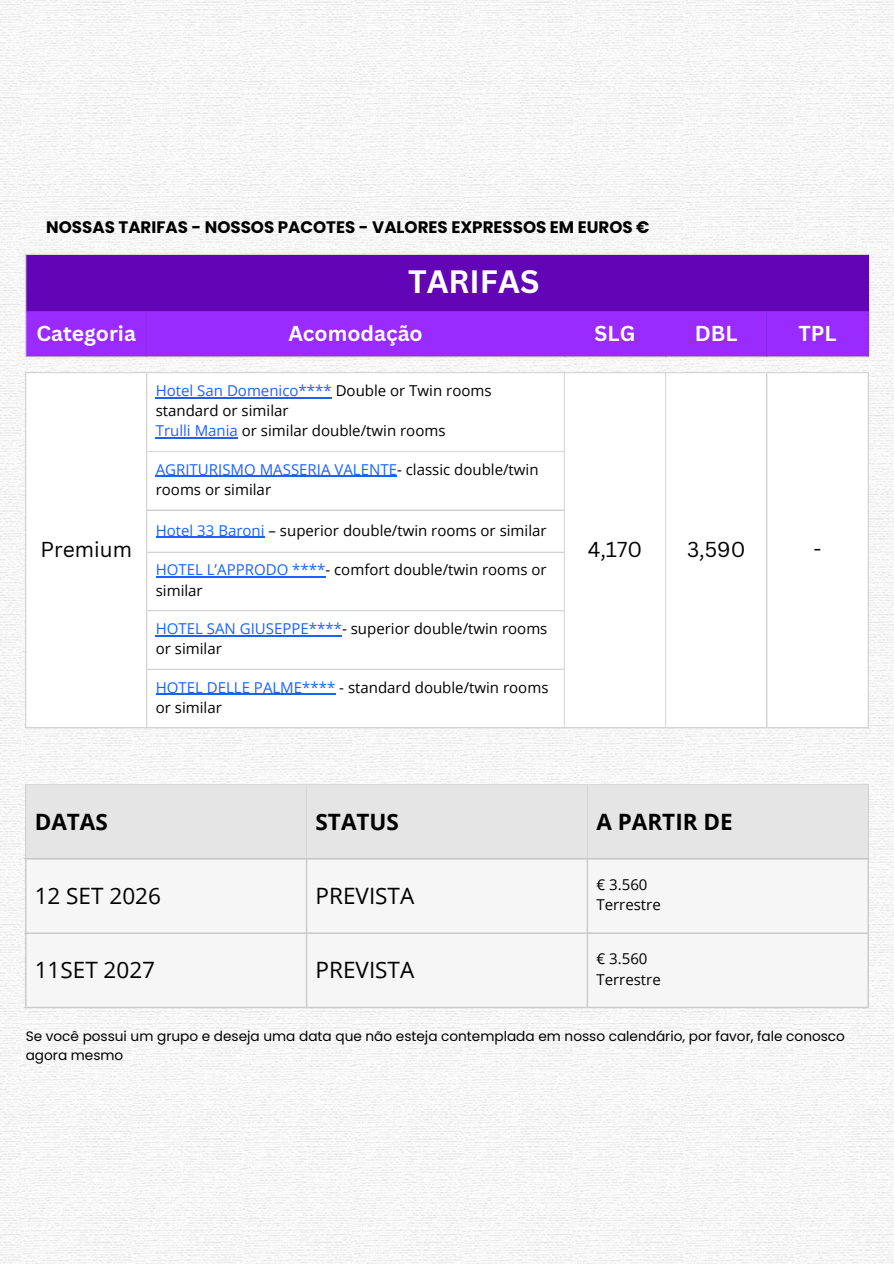
<style>
.page{position:relative;width:894px;height:1264px;background:#fff}
.page>*{position:absolute;margin:0;border:0;box-sizing:border-box;transform-origin:0 0}
.t1{font:700 31.5px "Canva Sans";color:#fff}
.t2{font:22.5px "Open Sans";color:#000}
.t3{font:700 22.5px "Open Sans";color:#000}
.t4{font:700 21px "Canva Sans";color:#fff}
.t5{font:21px "Canva Sans";color:#000}
.t6{font:700 16.65px "Poppins";color:#000}
.t7{font:15px/20.2px "Open Sans";color:#000}
.t8{font:13.65px/19.2px "Poppins";color:#000}
.s1{color:#1a62ff}
</style>
<div class="page">
<img style="left:0;top:0;width:893px;height:1263px">
<div style="left:26px;top:254px;width:842px;height:58px;background:#6105b6"></div>
<div style="left:26px;top:312px;width:121px;height:45px;background:#992bff"></div>
<div style="left:147px;top:312px;width:417px;height:45px;background:#992bff"></div>
<div style="left:564px;top:312px;width:101px;height:45px;background:#992bff"></div>
<div style="left:665px;top:312px;width:101px;height:45px;background:#992bff"></div>
<div style="left:766px;top:312px;width:102px;height:45px;background:#992bff"></div>
<hr style="left:25px;top:255px;width:1px;height:101px;background:#d9d9d9">
<hr style="left:25px;top:254px;width:843px;height:1px;background:#d9d9d9">
<hr style="left:25px;top:356px;width:843px;height:1px;background:#d9d9d9">
<hr style="left:26px;top:311px;width:842px;height:1px;background:#992bff">
<div style="left:26px;top:372px;width:121px;height:355px;background:#fff"></div>
<div style="left:147px;top:372px;width:417px;height:79px;background:#fff"></div>
<div style="left:564px;top:372px;width:101px;height:355px;background:#fff"></div>
<div style="left:665px;top:372px;width:101px;height:355px;background:#fff"></div>
<div style="left:766px;top:372px;width:102px;height:355px;background:#fff"></div>
<div style="left:147px;top:451px;width:417px;height:59px;background:#fff"></div>
<div style="left:147px;top:510px;width:417px;height:43px;background:#fff"></div>
<div style="left:147px;top:552px;width:417px;height:58px;background:#fff"></div>
<div style="left:147px;top:610px;width:417px;height:59px;background:#fff"></div>
<div style="left:147px;top:669px;width:417px;height:58px;background:#fff"></div>
<hr style="left:156px;top:397px;width:176px;height:1px;background:#1a62ff">
<hr style="left:156px;top:437px;width:82px;height:2px;background:#1a62ff">
<hr style="left:156px;top:476px;width:241px;height:1px;background:#1a62ff">
<hr style="left:156px;top:536px;width:108px;height:2px;background:#1a62ff">
<hr style="left:156px;top:576px;width:169px;height:1px;background:#1a62ff">
<hr style="left:156px;top:635px;width:186px;height:1px;background:#1a62ff">
<hr style="left:156px;top:693px;width:179px;height:1px;background:#1a62ff">
<hr style="left:25px;top:373px;width:1px;height:354px;background:#d9d9d9">
<hr style="left:146px;top:373px;width:1px;height:354px;background:#d9d9d9">
<hr style="left:563px;top:373px;width:2px;height:354px;background:#d9d9d9">
<hr style="left:664px;top:373px;width:2px;height:354px;background:#d9d9d9">
<hr style="left:766px;top:373px;width:1px;height:354px;background:#d9d9d9">
<hr style="left:867px;top:373px;width:1px;height:354px;background:#d9d9d9">
<hr style="left:25px;top:372px;width:843px;height:1px;background:#d9d9d9">
<hr style="left:146px;top:451px;width:419px;height:1px;background:#d9d9d9">
<hr style="left:146px;top:509px;width:419px;height:1px;background:#d9d9d9">
<hr style="left:146px;top:551px;width:419px;height:1px;background:#d9d9d9">
<hr style="left:146px;top:610px;width:419px;height:1px;background:#d9d9d9">
<hr style="left:146px;top:668px;width:419px;height:2px;background:#d9d9d9">
<hr style="left:25px;top:727px;width:843px;height:1px;background:#d9d9d9">
<div style="left:26px;top:784px;width:281px;height:74px;background:#e5e5e5"></div>
<div style="left:306px;top:784px;width:282px;height:74px;background:#e5e5e5"></div>
<div style="left:587px;top:784px;width:281px;height:74px;background:#e5e5e5"></div>
<div style="left:26px;top:858px;width:281px;height:75px;background:#f6f6f6"></div>
<div style="left:306px;top:858px;width:282px;height:75px;background:#f6f6f6"></div>
<div style="left:587px;top:858px;width:281px;height:75px;background:#f6f6f6"></div>
<div style="left:26px;top:933px;width:281px;height:74px;background:#f6f6f6"></div>
<div style="left:306px;top:933px;width:282px;height:74px;background:#f6f6f6"></div>
<div style="left:587px;top:933px;width:281px;height:74px;background:#f6f6f6"></div>
<hr style="left:25px;top:785px;width:1px;height:73px;background:#d9d9d9">
<hr style="left:306px;top:785px;width:1px;height:73px;background:#d9d9d9">
<hr style="left:586px;top:785px;width:1px;height:73px;background:#d9d9d9">
<hr style="left:867px;top:785px;width:1px;height:73px;background:#d9d9d9">
<hr style="left:25px;top:784px;width:843px;height:1px;background:#d9d9d9">
<hr style="left:25px;top:859px;width:1px;height:147px;background:#ccc">
<hr style="left:306px;top:859px;width:1px;height:147px;background:#ccc">
<hr style="left:586px;top:859px;width:2px;height:147px;background:#ccc">
<hr style="left:867px;top:859px;width:1px;height:147px;background:#ccc">
<hr style="left:25px;top:858px;width:843px;height:1px;background:#ccc">
<hr style="left:25px;top:932px;width:843px;height:1px;background:#ccc">
<hr style="left:25px;top:1006px;width:843px;height:2px;background:#ccc">
<p class="t6" style="left:46px;top:216px;width:604px">NOSSAS TARIFAS - NOSSOS PACOTES - VALORES EXPRESSOS EM EUROS €</p>
<h1 class="t1" style="left:408px;top:259px;width:133px">TARIFAS</h1>
<h3 class="t4" style="left:36px;top:319px;width:101px">Categoria</h3>
<h3 class="t4" style="left:288px;top:319px;width:136px">Acomodação</h3>
<h3 class="t4" style="left:594px;top:319px;width:42px">SLG</h3>
<h3 class="t4" style="left:694px;top:319px;width:44px">DBL</h3>
<h3 class="t4" style="left:798px;top:319px;width:40px">TPL</h3>
<h3 class="t5" style="left:40px;top:535px;width:93px">Premium</h3>
<p class="t7" style="left:156px;top:380px;width:337px"><span class="s1">Hotel San Domenico****</span> Double or Twin rooms standard or similar<br><span class="s1">Trulli Mania</span> or similar double/twin rooms</p>
<p class="t7" style="left:156px;top:459px;width:384px"><span class="s1">AGRITURISMO MASSERIA VALENTE</span>- classic double/twin rooms or similar</p>
<p class="t7" style="left:156px;top:519px;width:392px"><span class="s1">Hotel 33 Baroni</span> – superior double/twin rooms or similar</p>
<p class="t7" style="left:156px;top:559px;width:392px"><span class="s1">HOTEL L’APPRODO ****</span>- comfort double/twin rooms or similar</p>
<p class="t7" style="left:156px;top:618px;width:393px"><span class="s1">HOTEL SAN GIUSEPPE****</span>- superior double/twin rooms or similar</p>
<p class="t7" style="left:156px;top:676px;width:394px"><span class="s1">HOTEL DELLE PALME****</span> - standard double/twin rooms or similar</p>
<h3 class="t5" style="left:587px;top:535px;width:56px">4,170</h3>
<h3 class="t5" style="left:686px;top:535px;width:60px">3,590</h3>
<h3 class="t5" style="left:813px;top:535px;width:9px">-</h3>
<h2 class="t3" style="left:35px;top:805px;width:75px">DATAS</h2>
<h2 class="t3" style="left:315px;top:805px;width:85px">STATUS</h2>
<h2 class="t3" style="left:596px;top:805px;width:138px">A PARTIR DE</h2>
<h2 class="t2" style="left:35px;top:879px;width:128px">12 SET 2026</h2>
<h2 class="t2" style="left:315px;top:879px;width:100px">PREVISTA</h2>
<p class="t7" style="left:596px;top:874px;width:66px">€ 3.560<br>Terrestre</p>
<h2 class="t2" style="left:35px;top:954px;width:122px">11SET 2027</h2>
<h2 class="t2" style="left:315px;top:954px;width:100px">PREVISTA</h2>
<p class="t7" style="left:596px;top:948px;width:66px">€ 3.560<br>Terrestre</p>
<p class="t8" style="left:26px;top:1026px;width:820px">Se você possui um grupo e deseja uma data que não esteja contemplada em nosso calendário, por favor, fale conosco agora mesmo</p>
</div>
